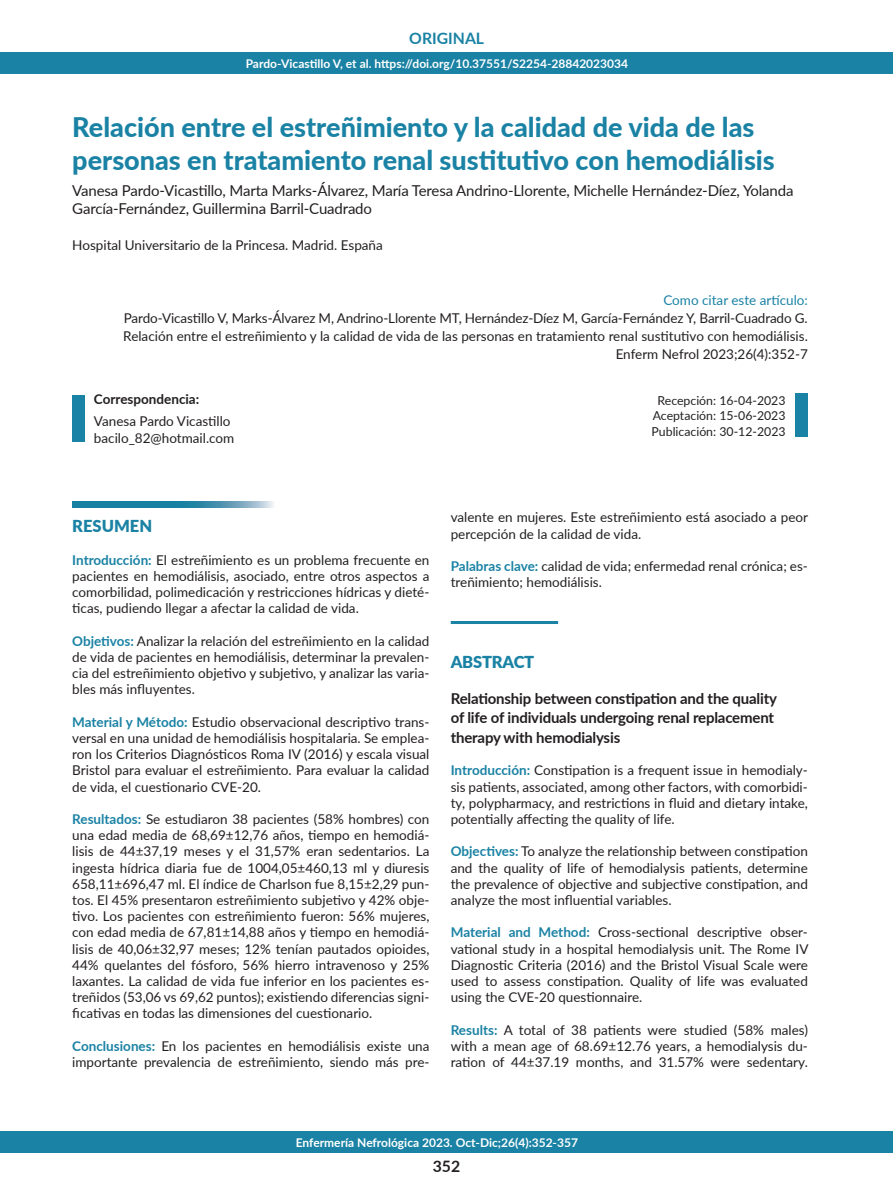
<style>
.page{position:relative;width:893px;height:1191px;background:#fff}
.page>*{position:absolute;margin:0;border:0;box-sizing:border-box;transform-origin:0 0}
.Titular{font:800 27px/33px "Lato";color:#1a82a4}
.LADILLOS_A{font:900 16.5px "Lato";letter-spacing:-.01em;color:#1a82a4}
.t1{font:700 15.75px "Lato";color:#1a82a4}
.t2{font:700 15.75px "Lato";color:#231f20}
.autores{font:15px/18px "Lato";letter-spacing:-.01em;color:#231f20}
.t3{font:700 15px/19.5px "Lato";letter-spacing:-.01em;color:#231f20}
.Autores_Título{font:13.5px/16.2px "Lato";color:#231f20;text-align:justify}
.Ubicación{font:13.5px "Lato";color:#231f20}
.Como_citar{font:13.5px "Lato";color:#1a82a4}
.t4{font:700 13.5px "Lato";color:#231f20}
.Recepción{font:12.3px "Lato";color:#231f20}
.t5{font:700 12px "Lato";color:#fff}
.s1{font-weight:700;color:#1a82a4}
</style>
<div class="page">
<div style="left:0;top:52px;width:893px;height:21px;background:#1a82a4"></div>
<div style="left:0;top:1131px;width:893px;height:21px;background:#1a82a4"></div>
<div style="left:72px;top:395px;width:13px;height:46px;background:#1a82a4"></div>
<div style="left:795px;top:393px;width:13px;height:44px;background:#1a82a4"></div>
<svg style="left:72px;top:502px;width:202px;height:5px"></svg>
<hr style="left:451px;top:621px;width:107px;height:3px;background:#1a82a4">
<p class="t1" style="left:409px;top:26px;width:76px">ORIGINAL</p>
<p class="t5" style="left:246px;top:54px;width:384px">Pardo-Vicastillo V, et al. https://doi.org/10.37551/S2254-28842023034</p>
<p class="Titular" style="left:72px;top:109px;width:704px">Relación entre el estreñimiento y la calidad de vida de las personas en tratamiento renal sustitutivo con hemodiálisis</p>
<p class="autores" style="left:72px;top:181px;width:723px">Vanesa Pardo-Vicastillo, Marta Marks-Álvarez, María Teresa Andrino-Llorente, Michelle Hernández-Díez, Yolanda<br>García-Fernández, Guillermina Barril-Cuadrado</p>
<p class="Ubicación" style="left:72px;top:235px;width:312px">Hospital Universitario de la Princesa. Madrid. España</p>
<p class="Como_citar" style="left:663px;top:291px;width:146px">Como citar este artículo:</p>
<p class="Autores_Título" style="left:123px;top:309px;width:686px;line-height:18px">Pardo-Vicastillo V, Marks-Álvarez M, Andrino-Llorente MT, Hernández-Díez M, García-Fernández Y, Barril-Cuadrado G.<br>Relación entre el estreñimiento y la calidad de vida de las personas en tratamiento renal sustitutivo con hemodiálisis.</p>
<p class="Autores_Título" style="left:616px;top:346px;width:194px">Enferm Nefrol 2023;26(4):352-7</p>
<p class="t4" style="left:94px;top:389px;width:107px">Correspondencia:</p>
<p class="Autores_Título" style="left:94px;top:412px;width:138px">Vanesa Pardo Vicastillo</p>
<p class="Autores_Título" style="left:94px;top:429px;width:142px">bacilo_82@hotmail.com</p>
<p class="Recepción" style="left:658px;top:391px;width:130px">Recepción: 16-04-2023</p>
<p class="Recepción" style="left:653px;top:407px;width:134px">Aceptación: 15-06-2023</p>
<p class="Recepción" style="left:652px;top:422px;width:135px">Publicación: 30-12-2023</p>
<p class="LADILLOS_A" style="left:72px;top:514px;width:81px">RESUMEN</p>
<p class="Autores_Título" style="left:72px;top:551px;width:359px"><span class="s1">Introducción:</span> El estreñimiento es un problema frecuente en pacientes en hemodiálisis, asociado, entre otros aspectos a comorbilidad, polimedicación y restricciones hídricas y dieté&shy;ticas, pudiendo llegar a afectar la calidad de vida.</p>
<p class="Autores_Título" style="left:72px;top:632px;width:359px"><span class="s1">Objetivos:</span> Analizar la relación del estreñimiento en la calidad de vida de pacientes en hemodiálisis, determinar la prevalen&shy;cia del estreñimiento objetivo y subjetivo, y analizar las varia&shy;bles más influyentes.</p>
<p class="Autores_Título" style="left:72px;top:713px;width:359px"><span class="s1">Material y Método:</span> Estudio observacional descriptivo trans&shy;versal en una unidad de hemodiálisis hospitalaria. Se emplea&shy;ron los Criterios Diagnósticos Roma IV (2016) y escala visual Bristol para evaluar el estreñimiento. Para evaluar la calidad de vida, el cuestionario CVE-20.</p>
<p class="Autores_Título" style="left:72px;top:810px;width:359px"><span class="s1">Resultados:</span> Se estudiaron 38 pacientes (58% hombres) con una edad media de 68,69±12,76 años, tiempo en hemodiá&shy;lisis de 44±37,19 meses y el 31,57% eran sedentarios. La ingesta hídrica diaria fue de 1004,05±460,13 ml y diuresis 658,11±696,47 ml. El índice de Charlson fue 8,15±2,29 pun&shy;tos. El 45% presentaron estreñimiento subjetivo y 42% obje&shy;tivo. Los pacientes con estreñimiento fueron: 56% mujeres, con edad media de 67,81±14,88 años y tiempo en hemodiá&shy;lisis de 40,06±32,97 meses; 12% tenían pautados opioides, 44% quelantes del fósforo, 56% hierro intravenoso y 25% laxantes. La calidad de vida fue inferior en los pacientes es&shy;treñidos (53,06 vs 69,62 puntos); existiendo diferencias signi&shy;ficativas en todas las dimensiones del cuestionario.</p>
<p class="Autores_Título" style="left:72px;top:1037px;width:359px"><span class="s1">Conclusiones:</span> En los pacientes en hemodiálisis existe una importante prevalencia de estreñimiento, siendo más pre-</p>
<p class="Autores_Título" style="left:451px;top:509px;width:359px">valente en mujeres. Este estreñimiento está asociado a peor percepción de la calidad de vida.</p>
<p class="Autores_Título" style="left:451px;top:557px;width:359px"><span class="s1">Palabras clave:</span> calidad de vida; enfermedad renal crónica; es&shy;treñimiento; hemodiálisis.</p>
<p class="LADILLOS_A" style="left:451px;top:650px;width:85px">ABSTRACT</p>
<p class="t3" style="left:451px;top:688px;width:328px">Relationship between constipation and the quality of life of individuals undergoing renal replacement therapy with hemodialysis</p>
<p class="Autores_Título" style="left:451px;top:761px;width:359px"><span class="s1">Introducción:</span> Constipation is a frequent issue in hemodialy&shy;sis patients, associated, among other factors, with comorbidi&shy;ty, polypharmacy, and restrictions in fluid and dietary intake, potentially affecting the quality of life.</p>
<p class="Autores_Título" style="left:451px;top:842px;width:359px"><span class="s1">Objectives:</span> To analyze the relationship between constipation and the quality of life of hemodialysis patients, determine the prevalence of objective and subjective constipation, and analyze the most influential variables.</p>
<p class="Autores_Título" style="left:451px;top:923px;width:359px"><span class="s1">Material and Method:</span> Cross-sectional descriptive obser&shy;vational study in a hospital hemodialysis unit. The Rome IV Diagnostic Criteria (2016) and the Bristol Visual Scale were used to assess constipation. Quality of life was evaluated using the CVE-20 questionnaire.</p>
<p class="Autores_Título" style="left:451px;top:1021px;width:359px"><span class="s1">Results:</span> A total of 38 patients were studied (58% males) with a mean age of 68.69±12.76 years, a hemodialysis du&shy;ration of 44±37.19 months, and 31.57% were sedentary.</p>
<p class="t5" style="left:296px;top:1133px;width:284px">Enfermería Nefrológica 2023. Oct-Dic;26(4):352-357</p>
<p class="t2" style="left:433px;top:1154px;width:29px">352</p>
</div>
